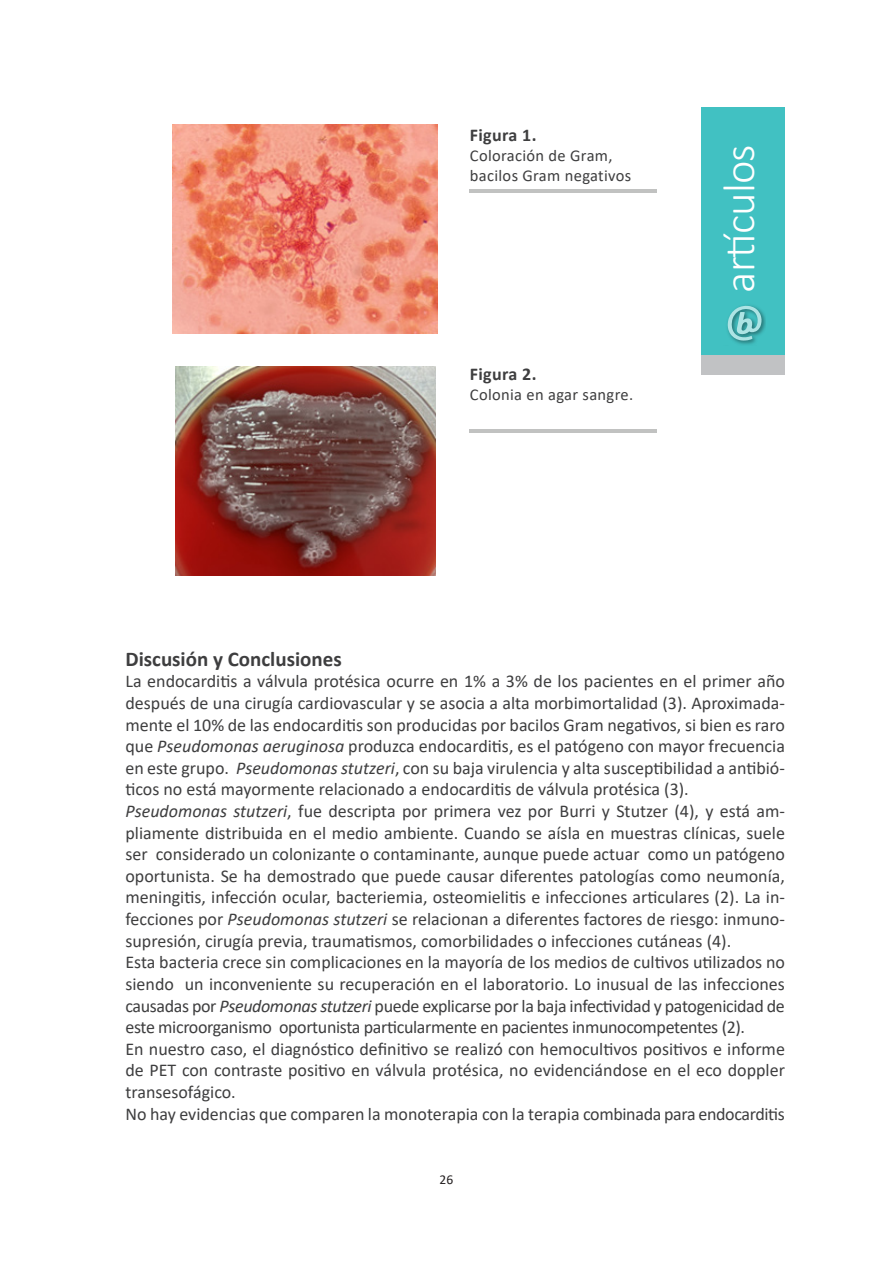
<style>
.page{position:relative;width:893px;height:1263px;background:#fff}
.page>*{position:absolute;margin:0;border:0;box-sizing:border-box;transform-origin:0 0}
.t1{font:300 45px "Calibri";letter-spacing:-.02em;color:#fff}
.t2{font:700 21px "Calibri";color:#3e3e3f}
.t3{font:18px/21.6px "Calibri";color:#3e3e3f;text-align:justify}
.t4{font:700 18px "Calibri";letter-spacing:.02em;color:#3e3e3f}
.t5{font:16.5px "Calibri";letter-spacing:.02em;color:#3e3e3f}
.t6{font:13.5px "Calibri";color:#231f20}
.s1{font-style:italic}
</style>
<div class="page">
<div style="left:702px;top:354px;width:83px;height:20px;background:#c1c2c4"></div>
<div style="left:702px;top:107px;width:83px;height:247px;background:#41c1c2"></div>
<svg style="left:728px;top:306px;width:38px;height:39px"></svg>
<img style="left:173px;top:124px;width:265px;height:209px">
<img style="left:176px;top:367px;width:259px;height:209px">
<hr style="left:470px;top:189px;width:187px;height:4px;background:#c1c2c1">
<hr style="left:470px;top:429px;width:187px;height:4px;background:#c1c2c1">
<p class="t4" style="left:470px;top:123px;width:68px">Figura 1.</p>
<p class="t5" style="left:470px;top:144px;width:144px">Coloración de Gram,</p>
<p class="t5" style="left:470px;top:164px;width:163px">bacilos Gram negativos</p>
<p class="t4" style="left:470px;top:361px;width:68px">Figura 2.</p>
<p class="t5" style="left:470px;top:383px;width:165px">Colonia en agar sangre.</p>
<p class="t1" style="left:711px;top:293px;width:150px;rotate:-90deg">artículos</p>
<p class="t2" style="left:125px;top:644px;width:218px">Discusión y Conclusiones</p>
<p class="t3" style="left:125px;top:670px;width:661px">La endocarditis a válvula protésica ocurre en 1% a 3% de los pacientes en el primer año después de una cirugía cardiovascular y se asocia a alta morbimortalidad (3). Aproximada&shy;mente el 10% de las endocarditis son producidas por bacilos Gram negativos, si bien es raro que <span class="s1">Pseudomonas aeruginosa</span> produzca endocarditis, es el patógeno con mayor frecuencia en este grupo. <span class="s1">Pseudomonas stutzeri</span>, con su baja virulencia y alta susceptibilidad a antibió&shy;ticos no está mayormente relacionado a endocarditis de válvula protésica (3).</p>
<p class="t3" style="left:125px;top:800px;width:661px"><span class="s1">Pseudomonas stutzeri</span>, fue descripta por primera vez por Burri y Stutzer (4), y está am&shy;pliamente distribuida en el medio ambiente. Cuando se aísla en muestras clínicas, suele ser considerado un colonizante o contaminante, aunque puede actuar como un patógeno oportunista. Se ha demostrado que puede causar diferentes patologías como neumonía, meningitis, infección ocular, bacteriemia, osteomielitis e infecciones articulares (2). La in&shy;fecciones por <span class="s1">Pseudomonas stutzeri</span> se relacionan a diferentes factores de riesgo: inmuno&shy;supresión, cirugía previa, traumatismos, comorbilidades o infecciones cutáneas (4).</p>
<p class="t3" style="left:125px;top:951px;width:661px">Esta bacteria crece sin complicaciones en la mayoría de los medios de cultivos utilizados no siendo un inconveniente su recuperación en el laboratorio. Lo inusual de las infecciones causadas por <span class="s1">Pseudomonas stutzeri</span> puede explicarse por la baja infectividad y patogenicidad de este microorganismo oportunista particularmente en pacientes inmunocompetentes (2).</p>
<p class="t3" style="left:125px;top:1037px;width:661px">En nuestro caso, el diagnóstico definitivo se realizó con hemocultivos positivos e informe de PET con contraste positivo en válvula protésica, no evidenciándose en el eco doppler transesofágico.</p>
<p class="t3" style="left:125px;top:1102px;width:661px">No hay evidencias que comparen la monoterapia con la terapia combinada para endocarditis</p>
<p class="t6" style="left:440px;top:1170px;width:15px">26</p>
</div>
